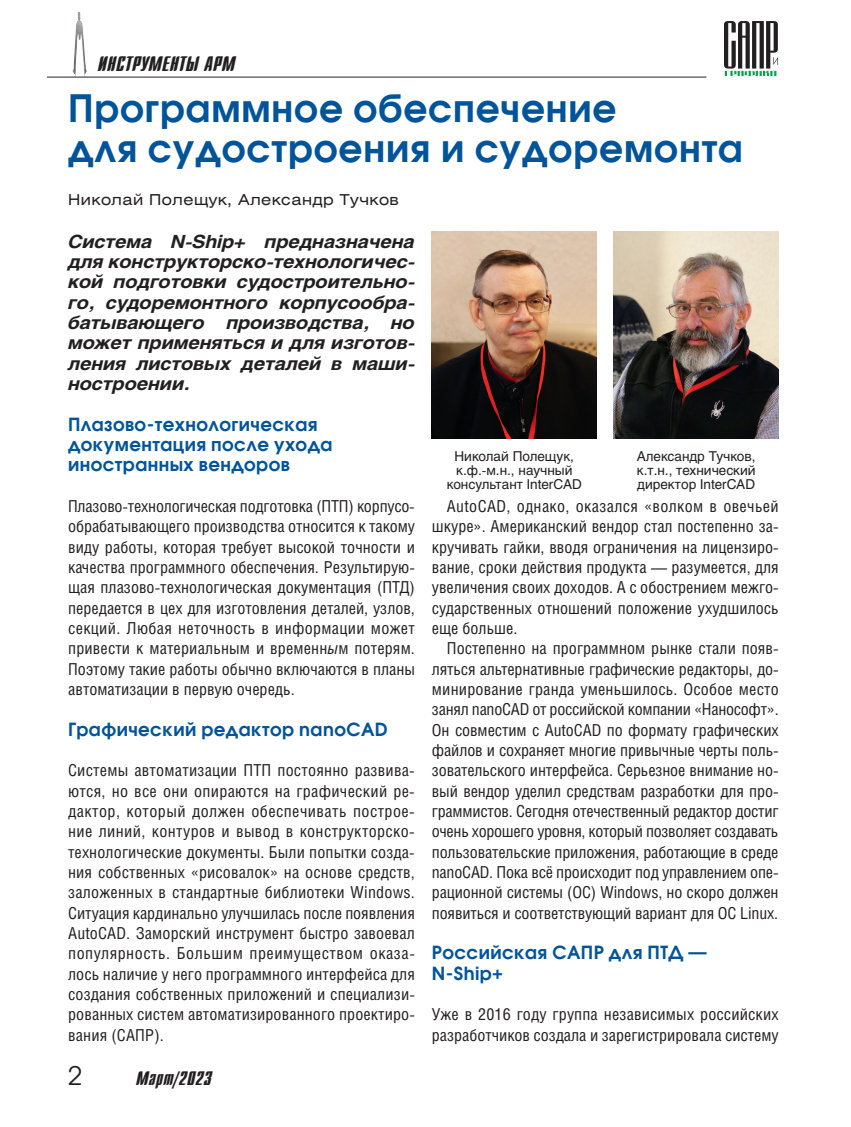
<style>
.page{position:relative;width:851px;height:1127px;background:#fff}
.page>*{position:absolute;margin:0;border:0;box-sizing:border-box;transform-origin:0 0}
.t1{font:700 37.5px/40.5px "Avant Garde C";letter-spacing:.025em;color:#01549a}
.t2{font:25.5px "Avant Garde C";color:#231f20}
.t3{font:21px "Dagger C";letter-spacing:.025em;color:#231f20}
.t4{font:19.5px "Dagger C";letter-spacing:.025em;color:#231f20}
.t5{font:italic 700 18px/20.2px "Helios";letter-spacing:-.01em;color:#231f20;text-align:justify;scale:1.1 1}
.t6{font:700 18px/20.2px "Avant Garde C";letter-spacing:.025em;color:#01549a}
.t7{font:16.5px/20.4px "Helios Cond";color:#231f20;text-align:justify}
.t8{font:15px "Helios Ext";letter-spacing:.035em;color:#231f20}
.t9{font:13.5px/14.2px "Helios";color:#231f20;text-align:justify}
.s1{font-style:italic}
</style>
<div class="page">
<img style="left:73px;top:12px;width:14px;height:65px">
<svg style="left:724px;top:21px;width:54px;height:55px"></svg>
<hr style="left:47px;top:77px;width:659px;height:1px;background:#231f20">
<img style="left:432px;top:231px;width:164px;height:207px">
<img style="left:613px;top:231px;width:165px;height:207px">
<p class="t3" style="left:98px;top:53px;width:139px">инструменты арм</p>
<h1 class="t1" style="left:68px;top:87px;width:676px">Программное обеспечение<br>для судостроения и судоремонта</h1>
<p class="t8" style="left:68px;top:192px;width:332px">Николай Полещук, Александр Тучков</p>
<p class="t5" style="left:68px;top:231px;width:317px">Система N-Ship+ предназначена для конструкторско-технологичес&shy;кой подготовки судостроительно&shy;го, судоремонтного корпусообра&shy;батывающего производства, но может применяться и для изготов&shy;ления листовых деталей в маши&shy;ностроении.</p>
<p class="t6" style="left:68px;top:414px;width:266px">Плазово-технологическая документация после ухода иностранных вендоров</p>
<p class="t7" style="left:68px;top:496px;width:348px">Плазово-техноло-гичес-кая подготовка (ПТП) корпусо&shy;обрабатывающего производства относится к такому виду работы, которая требует высокой точности и качества программного обеспечения. Результирую&shy;щая плазово-технологичес-кая документация (ПТД) передается в цех для изготовления деталей, узлов, секций. Любая неточность в информации может привести к материальным и временн<span class="s1">ы</span>м потерям.<br>Поэтому такие работы обычно включаются в планы автоматизации в первую очередь.</p>
<p class="t6" style="left:68px;top:718px;width:321px">Графический редактор nanoCAD</p>
<p class="t7" style="left:68px;top:760px;width:348px">Системы автоматизации ПТП постоянно развива&shy;ются, но все они опираются на графический ре&shy;дактор, который должен обеспечивать построе&shy;ние линий, контуров и вывод в конструкторско&shy;технологические документы. Были попытки созда&shy;ния собственных «рисовалок» на основе средств, заложенных в стандартные библиотеки Windows.<br>Ситуация кардинально улучшилась после появления AutoCAD. Заморский инструмент быстро завоевал популярность. Большим преимуществом оказа&shy;лось наличие у него программного интерфейса для создания собственных приложений и специализи&shy;рованных систем автоматизированного проектиро&shy;вания (САПР).</p>
<h2 class="t2" style="left:68px;top:1060px;width:16px">2</h2>
<p class="t4" style="left:136px;top:1068px;width:77px">Март/2023</p>
<p class="t9" style="left:446px;top:449px;width:136px;text-align:center">Николай Полещук, к.ф.-м.н., научный консультант InterCAD</p>
<p class="t9" style="left:636px;top:449px;width:120px">Александр Тучков, к.т.н., технический директор InterCAD</p>
<p class="t7" style="left:432px;top:496px;width:348px;text-indent:15px">AutoCAD, однако, оказался «волком в овечьей шкуре». Американский вендор стал постепенно за&shy;кручивать гайки, вводя ограничения на лицензиро&shy;вание, сроки действия продукта — разумеется, для увеличения своих доходов. А с обострением межго&shy;сударственных отношений положение ухудшилось еще больше.</p>
<p class="t7" style="left:431px;top:638px;width:348px;text-indent:15px">Постепенно на программном рынке стали появ&shy;ляться альтернативные графические редакторы, до&shy;минирование гранда уменьшилось. Особое место занял nanoCAD от российской компании «Нанософт».<br>Он совместим с AutoCAD по формату графических файлов и сохраняет многие привычные черты поль&shy;зовательского интерфейса. Серьезное внимание но&shy;вый вендор уделил средствам разработки для про&shy;граммистов. Сегодня отечественный редактор достиг очень хорошего уровня, который позволяет создавать пользовательские приложения, работающие в среде nanoCAD. Пока всё происходит под управлением опе&shy;рационной системы (ОС) Windows, но скоро должен появиться и соответствующий вариант для ОС Linux.</p>
<p class="t6" style="left:432px;top:942px;width:276px">Российская САПР для ПТД —<br>N-Ship+</p>
<p class="t7" style="left:432px;top:1004px;width:348px">Уже в 2016 году группа независимых российских разработчиков создала и зарегистрировала систему</p>
</div>
